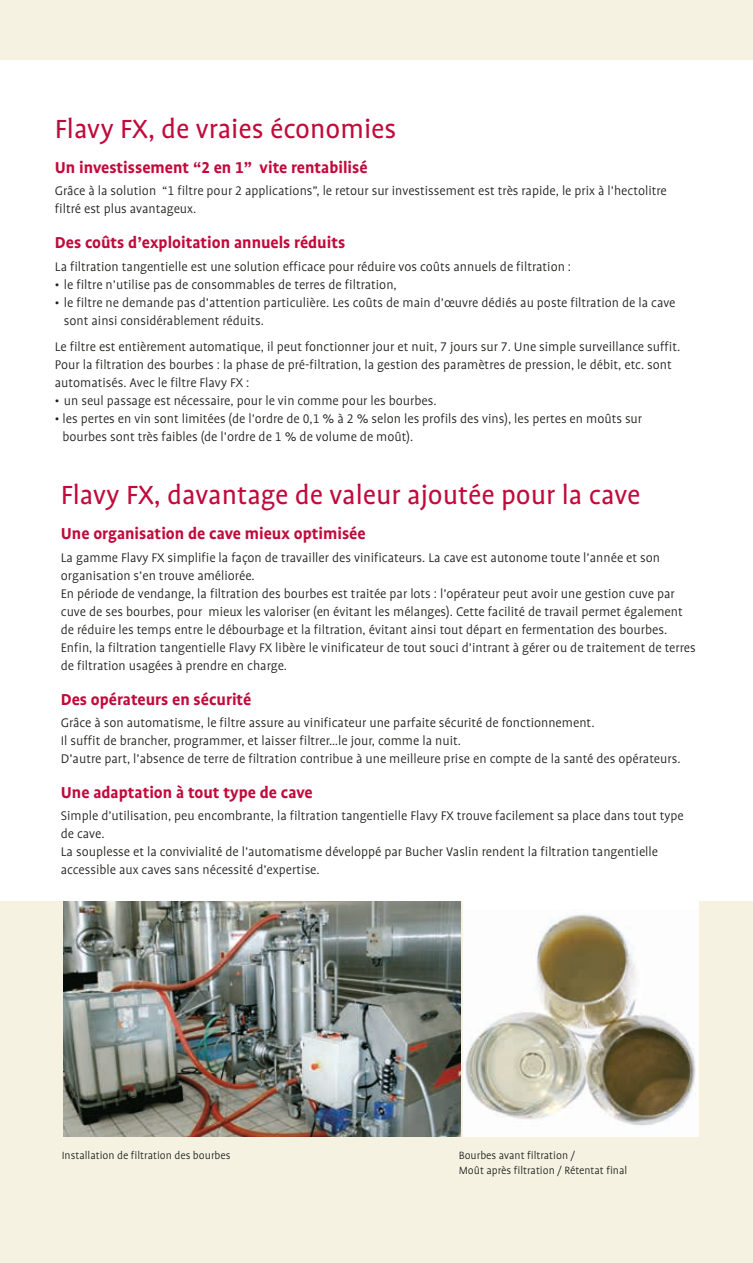
<style>
.page{position:relative;width:753px;height:1263px;background:#fff}
.page>*{position:absolute;margin:0;border:0;box-sizing:border-box;transform-origin:0 0}
.t1{font:30px "Bucher Profile";color:#c10a3b}
.t2{font:700 18px "Bucher Profile";color:#c10a3b}
.t3{font:300 14.25px/18px "Bucher Profile";color:#1d1d1b}
.t4{font:300 12px/15px "Bucher Profile";color:#1d1d1b}
</style>
<div class="page">
<div style="left:0;top:0;width:753px;height:60px;background:#f5f2e2"></div>
<div style="left:0;top:901px;width:753px;height:362px;background:#f5f2e2"></div>
<div style="left:463px;top:900px;width:236px;height:236px;background:#fff"></div>
<img style="left:463px;top:914px;width:233px;height:212px">
<img style="left:64px;top:901px;width:396px;height:235px">
<h1 class="t1" style="left:55px;top:114px;width:343px">Flavy FX, de vraies économies</h1>
<p class="t2" style="left:55px;top:158px;width:314px">Un investissement “2 en 1” vite rentabilisé</p>
<p class="t3" style="left:55px;top:182px;width:613px">Grâce à la solution “1 filtre pour 2 applications”, le retour sur investissement est très rapide, le prix à l’hectolitre filtré est plus avantageux.</p>
<p class="t2" style="left:55px;top:234px;width:292px">Des coûts d’exploitation annuels réduits</p>
<p class="t3" style="left:55px;top:257px;width:518px">La filtration tangentielle est une solution efficace pour réduire vos coûts annuels de filtration :</p>
<p class="t3" style="left:55px;top:275px;width:343px">• le filtre n’utilise pas de consommables de terres de filtration,</p>
<p class="t3" style="left:64px;top:293px;width:613px;text-indent:-9px">• le filtre ne demande pas d’attention particulière. Les coûts de main d’œuvre dédiés au poste filtration de la cave sont ainsi considérablement réduits.</p>
<p class="t3" style="left:55px;top:338px;width:627px">Le filtre est entièrement automatique, il peut fonctionner jour et nuit, 7 jours sur 7. Une simple surveillance suffit.<br>Pour la filtration des bourbes : la phase de pré-filtration, la gestion des paramètres de pression, le débit, etc. sont automatisés. Avec le filtre Flavy FX :</p>
<p class="t3" style="left:55px;top:392px;width:383px">• un seul passage est nécessaire, pour le vin comme pour les bourbes.</p>
<p class="t3" style="left:62px;top:410px;width:581px;text-indent:-8px">• les pertes en vin sont limitées (de l’ordre de 0,1 % à 2 % selon les profils des vins), les pertes en moûts sur bourbes sont très faibles (de l’ordre de 1 % de volume de moût).</p>
<h1 class="t1" style="left:61px;top:480px;width:581px">Flavy FX, davantage de valeur ajoutée pour la cave</h1>
<p class="t2" style="left:61px;top:525px;width:306px">Une organisation de cave mieux optimisée</p>
<p class="t3" style="left:61px;top:548px;width:636px">La gamme Flavy FX simplifie la façon de travailler des vinificateurs. La cave est autonome toute l’année et son organisation s’en trouve améliorée.<br>En période de vendange, la filtration des bourbes est traitée par lots : l’opérateur peut avoir une gestion cuve par cuve de ses bourbes, pour mieux les valoriser (en évitant les mélanges). Cette facilité de travail permet également de réduire les temps entre le débourbage et la filtration, évitant ainsi tout départ en fermentation des bourbes.<br>Enfin, la filtration tangentielle Flavy FX libère le vinificateur de tout souci d’intrant à gérer ou de traitement de terres de filtration usagées à prendre en charge.</p>
<p class="t2" style="left:61px;top:690px;width:192px">Des opérateurs en sécurité</p>
<p class="t3" style="left:61px;top:714px;width:621px">Grâce à son automatisme, le filtre assure au vinificateur une parfaite sécurité de fonctionnement.<br>Il suffit de brancher, programmer, et laisser filtrer…le jour, comme la nuit.<br>D’autre part, l’absence de terre de filtration contribue à une meilleure prise en compte de la santé des opérateurs.</p>
<p class="t2" style="left:61px;top:783px;width:253px">Une adaptation à tout type de cave</p>
<p class="t3" style="left:61px;top:807px;width:624px">Simple d’utilisation, peu encombrante, la filtration tangentielle Flavy FX trouve facilement sa place dans tout type de cave.<br>La souplesse et la convivialité de l’automatisme développé par Bucher Vaslin rendent la filtration tangentielle accessible aux caves sans nécessité d’expertise.</p>
<p class="t4" style="left:62px;top:1148px;width:170px">Installation de filtration des bourbes</p>
<p class="t4" style="left:459px;top:1148px;width:170px">Bourbes avant filtration /<br>Moût après filtration / Rétentat final</p>
</div>
